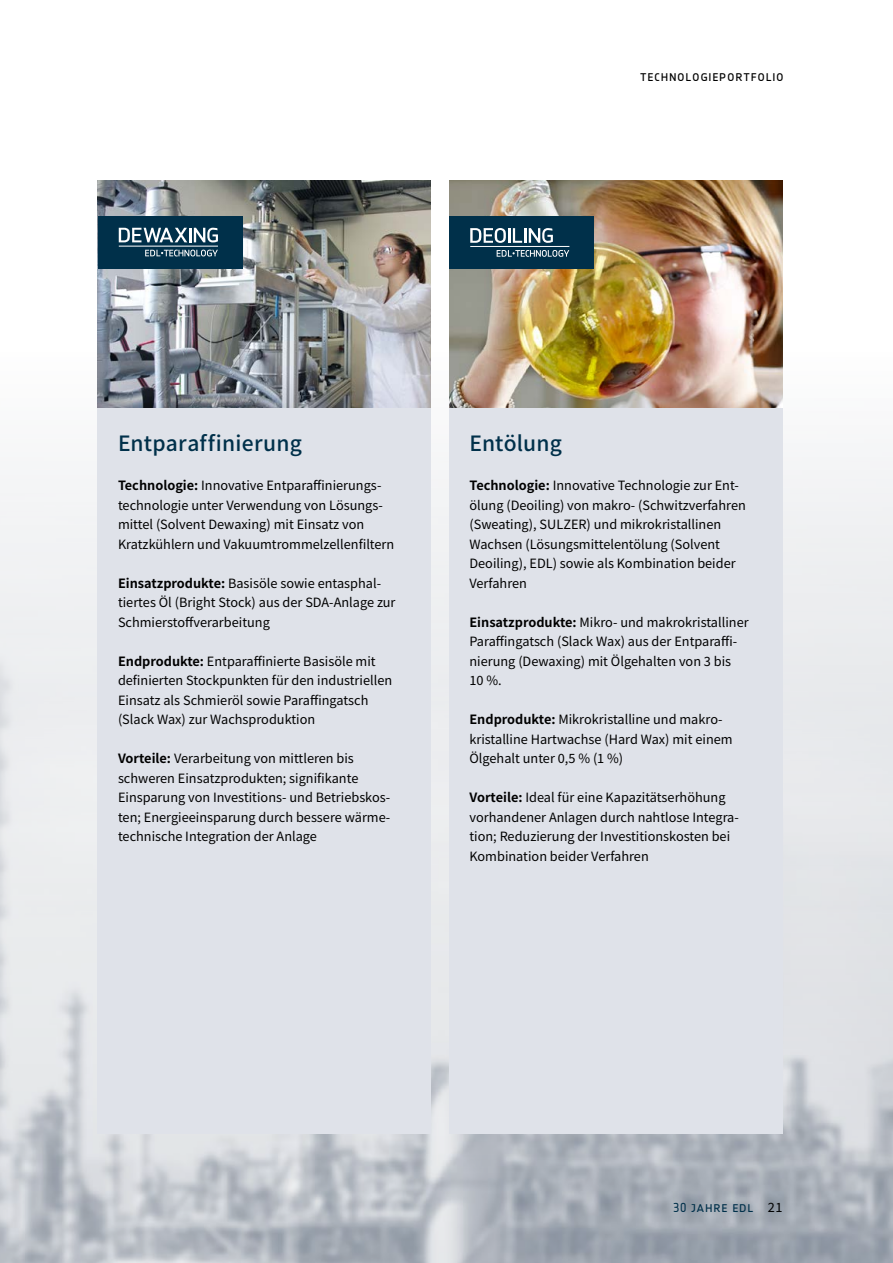
<style>
.page{position:relative;width:893px;height:1263px;background:#fff}
.page>*{position:absolute;margin:0;border:0;box-sizing:border-box;transform-origin:0 0}
.t1{font:500 21px "Noto Sans JP";letter-spacing:.01em;color:#00304a}
.t2{font:13.5px "Notes Regular Caps Tf";letter-spacing:.05em;color:#000}
.t3{font:13.5px "Notes Regular Caps Tf";letter-spacing:.055em;color:#00304a}
.GS_links{font:12.75px/19.5px "Noto Sans JP";color:#000}
.s1{font-weight:700}
.s2{font-size:12.75px}
.s3{font-family:"Noto Sans JP";font-size:12.75px;color:#000}
</style>
<div class="page">
<img style="left:0;top:352px;width:893px;height:911px">
<div style="left:98px;top:191px;width:333px;height:943px;background:#dfe2e9"></div>
<div style="left:449px;top:367px;width:333px;height:767px;background:#dfe2e9"></div>
<img style="left:98px;top:180px;width:333px;height:227px">
<div style="left:98px;top:216px;width:145px;height:52px;background:#00304a"></div>
<img style="left:449px;top:180px;width:333px;height:227px">
<div style="left:449px;top:217px;width:145px;height:52px;background:#00304a"></div>
<svg style="left:497px;top:250px;width:72px;height:7px"></svg>
<hr style="left:470px;top:246px;width:99px;height:1px;background:#fff">
<svg style="left:470px;top:228px;width:83px;height:15px"></svg>
<svg style="left:145px;top:250px;width:73px;height:6px"></svg>
<hr style="left:119px;top:246px;width:99px;height:1px;background:#fff">
<svg style="left:119px;top:228px;width:99px;height:14px"></svg>
<p class="t2" style="left:640px;top:69px;width:145px">technologieportfolio</p>
<h3 class="t1" style="left:118px;top:432px;width:185px">Entparaffinierung</h3>
<p class="GS_links" style="left:118px;top:476px;width:278px"><span class="s1">Technologie:</span> Innovative Entparaffinierungs&shy;technologie unter Verwendung von Lösungs&shy;mittel (Solvent Dewaxing) mit Einsatz von Kratzkühlern und Vakuumtrommelzellenfiltern</p>
<p class="GS_links" style="left:118px;top:574px;width:279px"><span class="s1">Einsatzprodukte:</span> Basisöle sowie entasphal&shy;tiertes Öl (Bright Stock) aus der SDA-Anlage zur<br>Schmierstoffverarbeitung</p>
<p class="GS_links" style="left:118px;top:652px;width:276px"><span class="s1">Endprodukte:</span> Entparaffinierte Basisöle mit definierten Stockpunkten für den industriellen Einsatz als Schmieröl sowie Paraffingatsch (Slack Wax) zur Wachsproduktion</p>
<p class="GS_links" style="left:118px;top:749px;width:274px"><span class="s1">Vorteile:</span> Verarbeitung von mittleren bis schweren Einsatzprodukten; signifikante Einsparung von Investitions- und Betriebskos&shy;ten; Energieeinsparung durch bessere wärme&shy;technische Integration der Anlage</p>
<h3 class="t1" style="left:469px;top:432px;width:94px">Entölung</h3>
<p class="GS_links" style="left:469px;top:476px;width:278px"><span class="s1">Technologie:</span> Innovative Technologie zur Ent&shy;ölung (Deoiling) von makro- (Schwitzverfahren (Sweating), SULZER) und mikrokristallinen Wachsen (Lösungsmittelentölung (Solvent Deoiling), EDL) sowie als Kombination beider Verfahren</p>
<p class="GS_links" style="left:469px;top:613px;width:281px"><span class="s1">Einsatzprodukte:</span> Mikro- und makrokristalliner Paraffingatsch (Slack Wax) aus der Entparaffi&shy;nierung (Dewaxing) mit Ölgehalten von 3 bis<br>10 %.</p>
<p class="GS_links" style="left:469px;top:710px;width:265px"><span class="s1">Endprodukte:</span> Mikrokristalline und makro&shy;kristalline Hartwachse (Hard Wax) mit einem<br>Ölgehalt unter 0,5 % (1 %)</p>
<p class="GS_links" style="left:469px;top:788px;width:271px"><span class="s1">Vorteile:</span> Ideal für eine Kapazitätserhöhung vorhandener Anlagen durch nahtlose Integra&shy;tion; Reduzierung der Investitionskosten bei Kombination beider Verfahren</p>
<p class="t3" style="left:673px;top:1200px;width:111px"><span class="s2">30</span> jahre edl <span class="s3">21</span></p>
</div>
